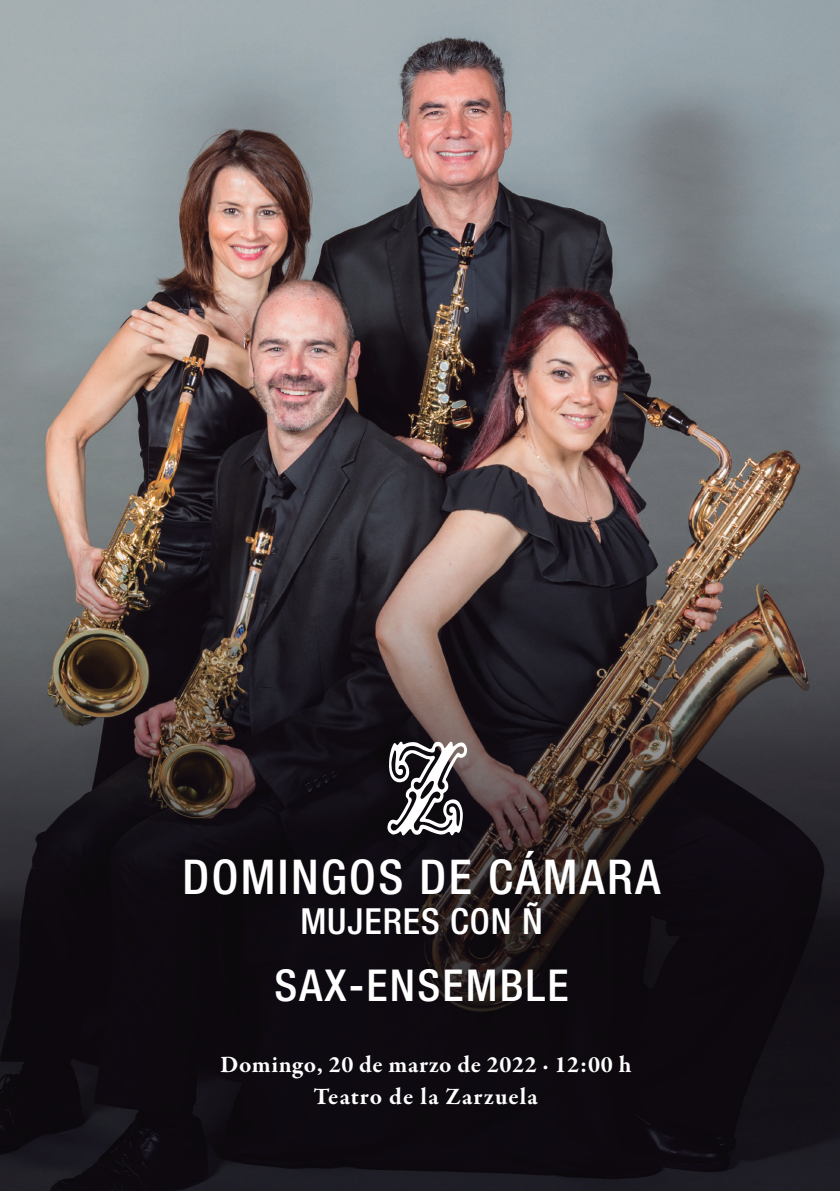
<style>
.page{position:relative;width:840px;height:1191px;background:#fff}
.page>*{position:absolute;margin:0;border:0;box-sizing:border-box;transform-origin:0 0}
.t1{font:500 condensed 48px "Helvetica Neue LT Std";letter-spacing:.05em;color:#fff}
.t2{font:500 condensed 44px "Helvetica Neue LT Std";letter-spacing:.05em;color:#fff}
.t3{font:500 condensed 36px "Helvetica Neue LT Std";letter-spacing:.025em;color:#fff}
.t4{font:700 24px "Garamond Premr Pro";letter-spacing:.025em;color:#fff}
.t5{font:700 24px "Garamond Premr Pro";letter-spacing:.05em;color:#fff}
</style>
<div class="page">
<img style="left:0;top:0;width:839px;height:1191px">
<svg style="left:387px;top:741px;width:80px;height:94px"></svg>
<h1 class="t1" style="left:182px;top:848px;width:479px">DOMINGOS DE CÁMARA</h1>
<h3 class="t3" style="left:300px;top:899px;width:244px">MUJERES CON Ñ</h3>
<h2 class="t2" style="left:274px;top:959px;width:295px">SAX-ENSEMBLE</h2>
<p class="t4" style="left:220px;top:1050px;width:412px">Domingo, 20 de marzo de 2022 · 12:00 h</p>
<p class="t5" style="left:313px;top:1081px;width:226px">Teatro de la Zarzuela</p>
</div>
